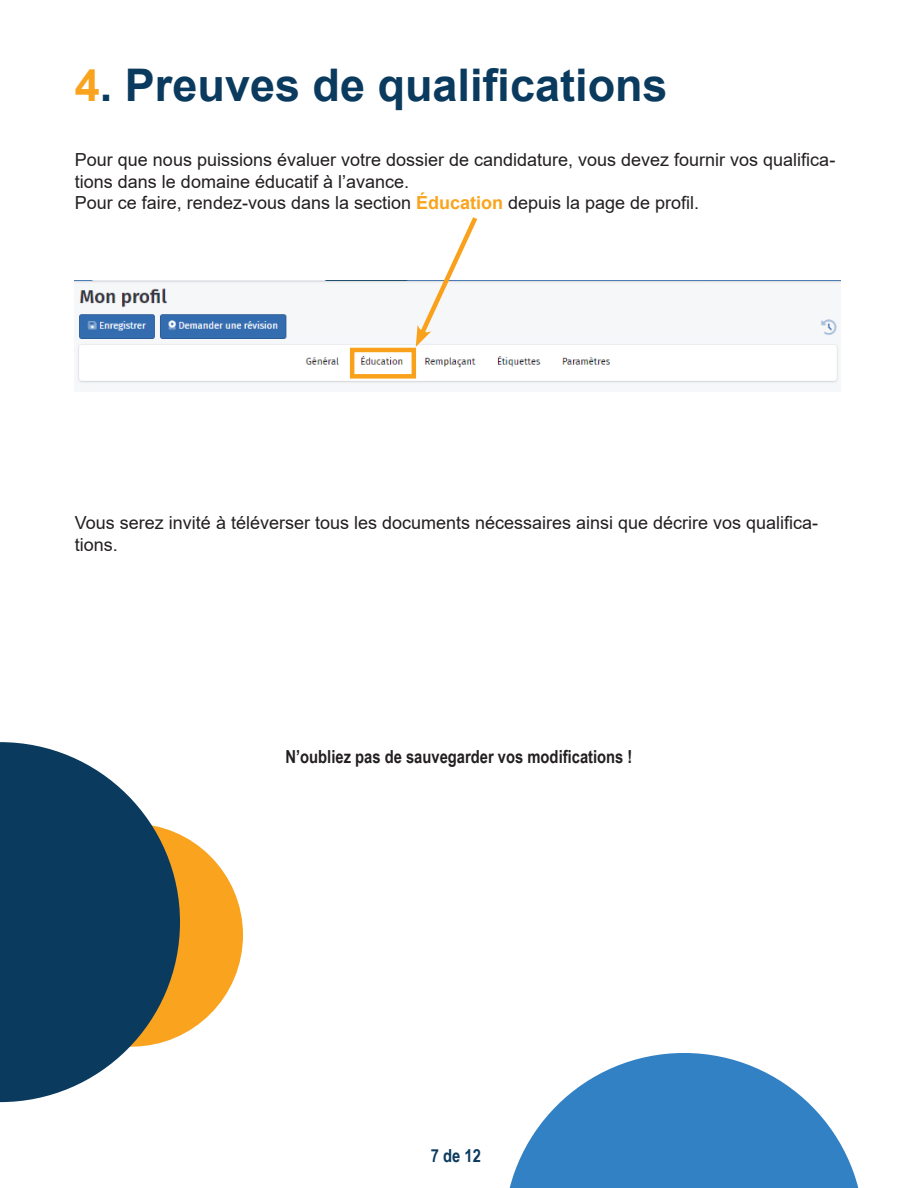
<style>
.page{position:relative;width:918px;height:1188px;background:#fff}
.page>*{position:absolute;margin:0;border:0;box-sizing:border-box;transform-origin:0 0}
.t1{font:700 45px "Arial";color:#0a3a5e}
.t2{font:18px/21.6px "Arial";color:#231f20}
.t3{font:700 18px "Arial Narrow";color:#231f20}
.t4{font:700 18px "Arial Narrow";color:#0a3a5e}
.s1{color:#f9a31e}
.s2{color:#083b5d}
.s3{font-weight:700;color:#f9a31e}
</style>
<div class="page">
<div style="left:20px;top:824px;width:223px;height:223px;background:#f9a31e;border-radius:50%"></div>
<img style="left:75px;top:280px;width:765px;height:104px">
<svg style="left:415px;top:217px;width:66px;height:130px"></svg>
<div style="left:350px;top:348px;width:66px;height:31px;border:4px solid #faa11b"></div>
<svg style="left:0;top:742px;width:180px;height:360px;fill:#0a3a5e"></svg>
<svg style="left:509px;top:1053px;width:350px;height:135px;fill:#3281c4"></svg>
<p class="t1" style="left:75px;top:54px;width:594px"><span class="s1">4</span><span class="s2">.</span> Preuves de qualifications</p>
<p class="t2" style="left:75px;top:149px;width:762px">Pour que nous puissions évaluer votre dossier de candidature, vous devez fournir vos qualifica&shy;tions dans le domaine éducatif à l’avance.</p>
<p class="t2" style="left:75px;top:192px;width:626px">Pour ce faire, rendez-vous dans la section <span class="s3">Éducation</span> depuis la page de profil.</p>
<p class="t2" style="left:75px;top:512px;width:745px">Vous serez invité à téléverser tous les documents nécessaires ainsi que décrire vos qualifica&shy;tions.</p>
<p class="t3" style="left:286px;top:743px;width:348px">N’oubliez pas de sauvegarder vos modifications !</p>
<p class="t4" style="left:431px;top:1142px;width:52px">7 de 12</p>
</div>
